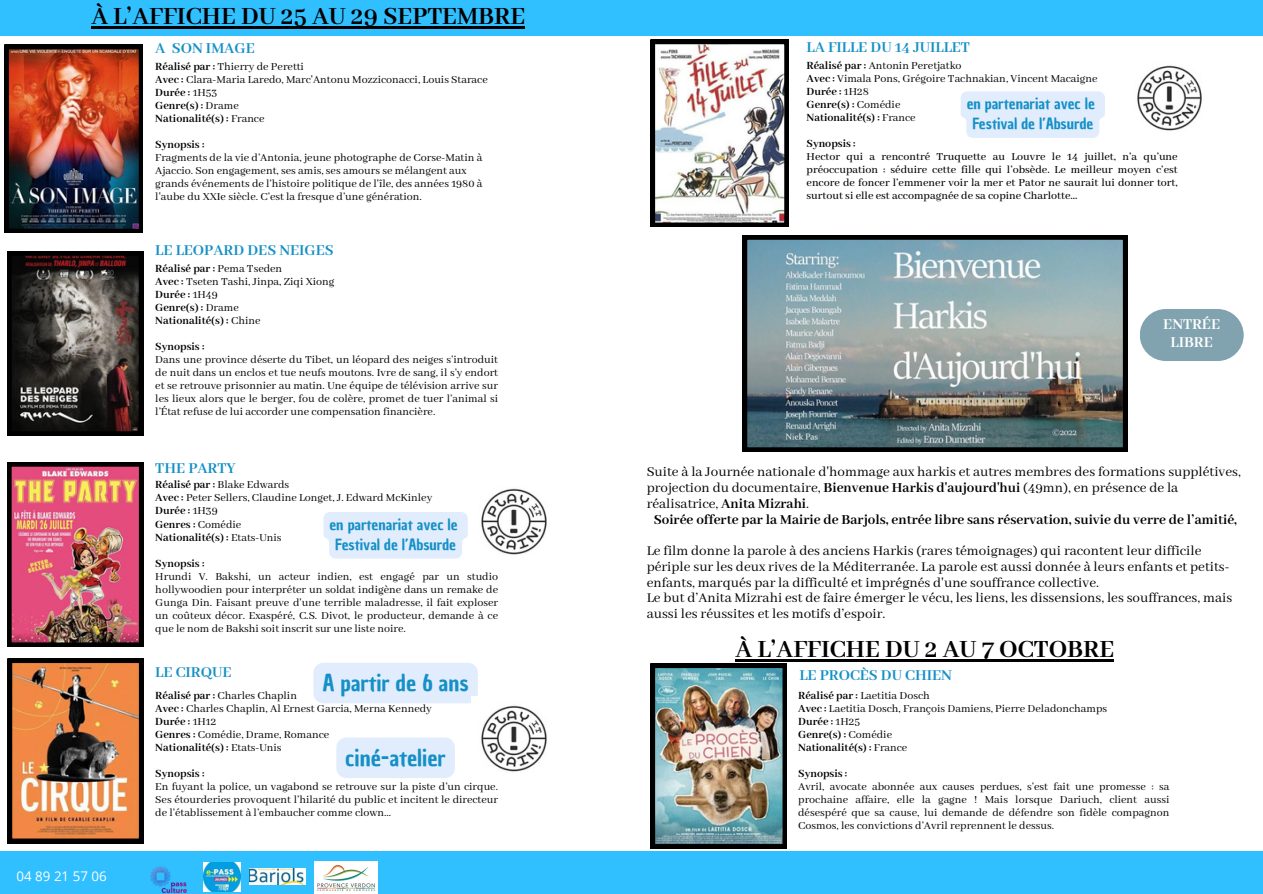
<style>
.page{position:relative;width:1263px;height:894px;background:#fff}
.page>*{position:absolute;margin:0;border:0;box-sizing:border-box;transform-origin:0 0}
.t1{font:700 27px "Abhaya Libre";color:#000}
.t2{font:22.5px "Chau Philomene One";color:#1590c6}
.t3{font:700 16.5px "Abhaya Libre";color:#1590c6}
.t4{font:700 16.5px/18px "Abhaya Libre";color:#fff;text-align:center}
.t5{font:15px/15.8px "Abhaya Libre";color:#000}
.t6{font:700 15px "Abhaya Libre";color:#000}
.t7{font:15px/20.2px "Chau Philomene One";color:#1590c6;text-align:center}
.t8{font:13.35px "Open Sans";color:#fff}
.t9{font:12px/13px "Abhaya Libre";color:#000;text-align:justify}
.t10{font:700 12px "Abhaya Libre";color:#000}
.t11{font:500 12px/13px "Abhaya Libre";color:#000}
.s1{font-weight:700}
.s2{font-weight:400}
</style>
<div class="page">
<div style="left:609px;top:851px;width:654px;height:42px;background:#30bfff"></div>
<div style="left:0;top:851px;width:629px;height:42px;background:#30bfff"></div>
<div style="left:625px;top:0;width:638px;height:36px;background:#30bfff"></div>
<div style="left:0;top:0;width:625px;height:36px;background:#30bfff"></div>
<img style="left:204px;top:862px;width:36px;height:29px">
<img style="left:150px;top:866px;width:37px;height:27px">
<img style="left:249px;top:868px;width:56px;height:16px">
<img style="left:314px;top:861px;width:64px;height:32px">
<img style="left:7px;top:462px;width:136px;height:184px">
<svg style="left:7px;top:251px;width:136px;height:184px;background:#3f3734"></svg>
<img style="left:4px;top:45px;width:139px;height:188px">
<img style="left:8px;top:658px;width:135px;height:184px">
<img style="left:651px;top:40px;width:138px;height:186px">
<img style="left:651px;top:663px;width:136px;height:185px">
<div style="left:313px;top:663px;width:165px;height:40px;background:#e1edfd"></div>
<img style="left:481px;top:488px;width:66px;height:67px">
<img style="left:472px;top:696px;width:75px;height:76px">
<img style="left:1137px;top:65px;width:65px;height:66px">
<img style="left:743px;top:235px;width:384px;height:216px">
<div style="left:1140px;top:309px;width:104px;height:52px;background:#81a3b0;border-radius:26px"></div>
<hr style="left:735px;top:658px;width:379px;height:3px;background:#000">
<hr style="left:91px;top:27px;width:434px;height:2px;background:#000">
<div style="left:323px;top:512px;width:145px;height:46px;background:#e1edfd"></div>
<div style="left:961px;top:91px;width:144px;height:47px;background:#e1edfd"></div>
<div style="left:336px;top:737px;width:119px;height:40px;background:#e1edfd;border-radius:10px"></div>
<p class="t1" style="left:91px;top:2px;width:435px">À L’AFFICHE DU 25 AU 29 SEPTEMBRE</p>
<p class="t3" style="left:155px;top:39px;width:101px">A SON IMAGE</p>
<p class="t9" style="left:155px;top:61px;width:150px"><span class="s1">Réalisé par :</span> Thierry de Peretti</p>
<p class="t9" style="left:155px;top:74px;width:334px"><span class="s1">Avec :</span> Clara-Maria Laredo, Marc'Antonu Mozziconacci, Louis Starace<br><span class="s1">Durée :</span> 1H53</p>
<p class="t10" style="left:155px;top:99px;width:85px">Genre(s) : <span class="s2">Drame</span></p>
<p class="t10" style="left:155px;top:112px;width:111px">Nationalité(s) : <span class="s2">France</span></p>
<p class="t10" style="left:155px;top:138px;width:51px">Synopsis :</p>
<p class="t9" style="left:155px;top:152px;width:329px;text-align:left">Fragments de la vie d’Antonia, jeune photographe de Corse-Matin à Ajaccio. Son engagement, ses amis, ses amours se mélangent aux grands événements de l’histoire politique de l'île, des années 1980 à l'aube du XXIe siècle. C’est la fresque d’une génération.</p>
<h4 class="t3" style="left:155px;top:241px;width:180px">LE LEOPARD DES NEIGES</h4>
<p class="t10" style="left:155px;top:262px;width:128px">Réalisé par : <span class="s2">Pema Tseden</span></p>
<h3 class="t9" style="left:155px;top:275px;width:181px"><span class="s1">Avec :</span> Tseten Tashi, Jinpa, Ziqi Xiong</h3>
<h2 class="t10" style="left:155px;top:288px;width:64px">Durée : <span class="s2">1H49</span></h2>
<p class="t10" style="left:155px;top:301px;width:85px">Genre(s) : <span class="s2">Drame</span></p>
<p class="t10" style="left:155px;top:314px;width:107px">Nationalité(s) : <span class="s2">Chine</span></p>
<p class="t10" style="left:155px;top:340px;width:51px">Synopsis :</p>
<p class="t9" style="left:155px;top:353px;width:344px">Dans une province déserte du Tibet, un léopard des neiges s’introduit de nuit dans un enclos et tue neufs moutons. Ivre de sang, il s’y endort et se retrouve prisonnier au matin. Une équipe de télévision arrive sur les lieux alors que le berger, fou de colère, promet de tuer l’animal si l’État refuse de lui accorder une compensation financière.</p>
<p class="t3" style="left:155px;top:459px;width:82px">THE PARTY</p>
<p class="t8" style="left:17px;top:866px;width:92px">04 89 21 57 06</p>
<p class="t9" style="left:155px;top:479px;width:135px"><span class="s1">Réalisé par :</span> Blake Edwards</p>
<p class="t9" style="left:155px;top:492px;width:279px"><span class="s1">Avec :</span> Peter Sellers, Claudine Longet, J. Edward McKinley</p>
<p class="t10" style="left:155px;top:504px;width:64px">Durée : <span class="s2">1H39</span></p>
<h3 class="t10" style="left:155px;top:517px;width:88px">Genres : <span class="s2">Comédie</span></h3>
<p class="t10" style="left:155px;top:530px;width:128px">Nationalité(s) : <span class="s2">Etats-Unis</span></p>
<p class="t10" style="left:155px;top:556px;width:51px">Synopsis :</p>
<p class="t9" style="left:155px;top:570px;width:344px">Hrundi V. Bakshi, un acteur indien, est engagé par un studio hollywoodien pour interpréter un soldat indigène dans un remake de Gunga Din. Faisant preuve d'une terrible maladresse, il fait exploser un coûteux décor. Exaspéré, C.S. Divot, le producteur, demande à ce que le nom de Bakshi soit inscrit sur une liste noire.</p>
<p class="t2" style="left:322px;top:667px;width:148px">A partir de 6 ans</p>
<p class="t7" style="left:329px;top:514px;width:130px">en partenariat avec le<br>Festival de l’Absurde</p>
<p class="t3" style="left:155px;top:662px;width:78px">LE CIRQUE</p>
<p class="t9" style="left:155px;top:689px;width:143px"><span class="s1">Réalisé par :</span> Charles Chaplin</p>
<p class="t9" style="left:155px;top:702px;width:278px"><span class="s1">Avec :</span> Charles Chaplin, Al Ernest Garcia, Merna Kennedy</p>
<p class="t10" style="left:155px;top:714px;width:63px">Durée : <span class="s2">1H12</span></p>
<p class="t9" style="left:155px;top:728px;width:175px"><span class="s1">Genres :</span> Comédie, Drame, Romance</p>
<h6 class="t10" style="left:155px;top:740px;width:128px">Nationalité(s) : <span class="s2">Etats-Unis</span></h6>
<h4 class="t10" style="left:155px;top:766px;width:51px">Synopsis :</h4>
<p class="t9" style="left:155px;top:780px;width:344px">En fuyant la police, un vagabond se retrouve sur la piste d’un cirque.<br>Ses étourderies provoquent l’hilarité du public et incitent le directeur de l’établissement à l’embaucher comme clown…</p>
<p class="t2" style="left:345px;top:742px;width:102px">ciné-atelier</p>
<p class="t3" style="left:806px;top:38px;width:165px">LA FILLE DU 14 JUILLET</p>
<p class="t9" style="left:806px;top:60px;width:156px"><span class="s1">Réalisé par :</span> Antonin Peretjatko</p>
<p class="t9" style="left:806px;top:73px;width:293px"><span class="s1">Avec :</span> Vimala Pons, Grégoire Tachnakian, Vincent Macaigne</p>
<p class="t10" style="left:806px;top:85px;width:64px">Durée : <span class="s2">1H28</span></p>
<h3 class="t10" style="left:806px;top:98px;width:95px">Genre(s) : <span class="s2">Comédie</span></h3>
<p class="t10" style="left:806px;top:111px;width:111px">Nationalité(s) : <span class="s2">France</span></p>
<p class="t11" style="left:806px;top:138px;width:373px"><span class="s1">Synopsis :<br></span>Hector qui a rencontré Truquette au Louvre le 14 juillet, n’a qu’une préoccupation : séduire cette fille qui l’obsède. Le meilleur moyen c’est encore de foncer l’emmener voir la mer et Pator ne saurait lui donner tort, surtout si elle est accompagnée de sa copine Charlotte…</p>
<p class="t7" style="left:967px;top:94px;width:130px">en partenariat avec le<br>Festival de l’Absurde</p>
<p class="t4" style="left:1163px;top:316px;width:58px">ENTRÉE<br>LIBRE</p>
<p class="t5" style="left:647px;top:464px;width:596px">Suite à la Journée nationale d'hommage aux harkis et autres membres des formations supplétives,</p>
<p class="t5" style="left:647px;top:480px;width:533px">projection du documentaire, <span class="s1">Bienvenue Harkis d'aujourd'hui</span> (49mn), en présence de la</p>
<p class="t5" style="left:647px;top:496px;width:164px">réalisatrice, <span class="s1">Anita Mizrahi</span>.</p>
<p class="t6" style="left:654px;top:511px;width:585px">Soirée offerte par la Mairie de Barjols, entrée libre sans réservation, suivie du verre de l’amitié,</p>
<p class="t5" style="left:647px;top:543px;width:587px">Le film donne la parole à des anciens Harkis (rares témoignages) qui racontent leur difficile périple sur les deux rives de la Méditerranée. La parole est aussi donnée à leurs enfants et petits&shy;enfants, marqués par la difficulté et imprégnés d'une souffrance collective.<br>Le but d’Anita Mizrahi est de faire émerger le vécu, les liens, les dissensions, les souffrances, mais aussi les réussites et les motifs d’espoir.</p>
<p class="t1" style="left:735px;top:634px;width:380px">À L’AFFICHE DU 2 AU 7 OCTOBRE</p>
<p class="t3" style="left:799px;top:666px;width:154px">LE PROCÈS DU CHIEN</p>
<h2 class="t9" style="left:798px;top:689px;width:133px"><span class="s1">Réalisé par :</span> Laetitia Dosch</h2>
<p class="t9" style="left:798px;top:702px;width:310px"><span class="s1">Avec :</span> Laetitia Dosch, François Damiens, Pierre Deladonchamps</p>
<h4 class="t10" style="left:798px;top:714px;width:63px">Durée : <span class="s2">1H25</span></h4>
<h4 class="t10" style="left:798px;top:727px;width:95px">Genre(s) : <span class="s2">Comédie</span></h4>
<h1 class="t10" style="left:798px;top:740px;width:111px">Nationalité(s) : <span class="s2">France</span></h1>
<p class="t10" style="left:798px;top:766px;width:51px">Synopsis :</p>
<h3 class="t9" style="left:798px;top:780px;width:373px">Avril, avocate abonnée aux causes perdues, s’est fait une promesse : sa prochaine affaire, elle la gagne ! Mais lorsque Dariuch, client aussi désespéré que sa cause, lui demande de défendre son fidèle compagnon Cosmos, les convictions d’Avril reprennent le dessus.</h3>
</div>
